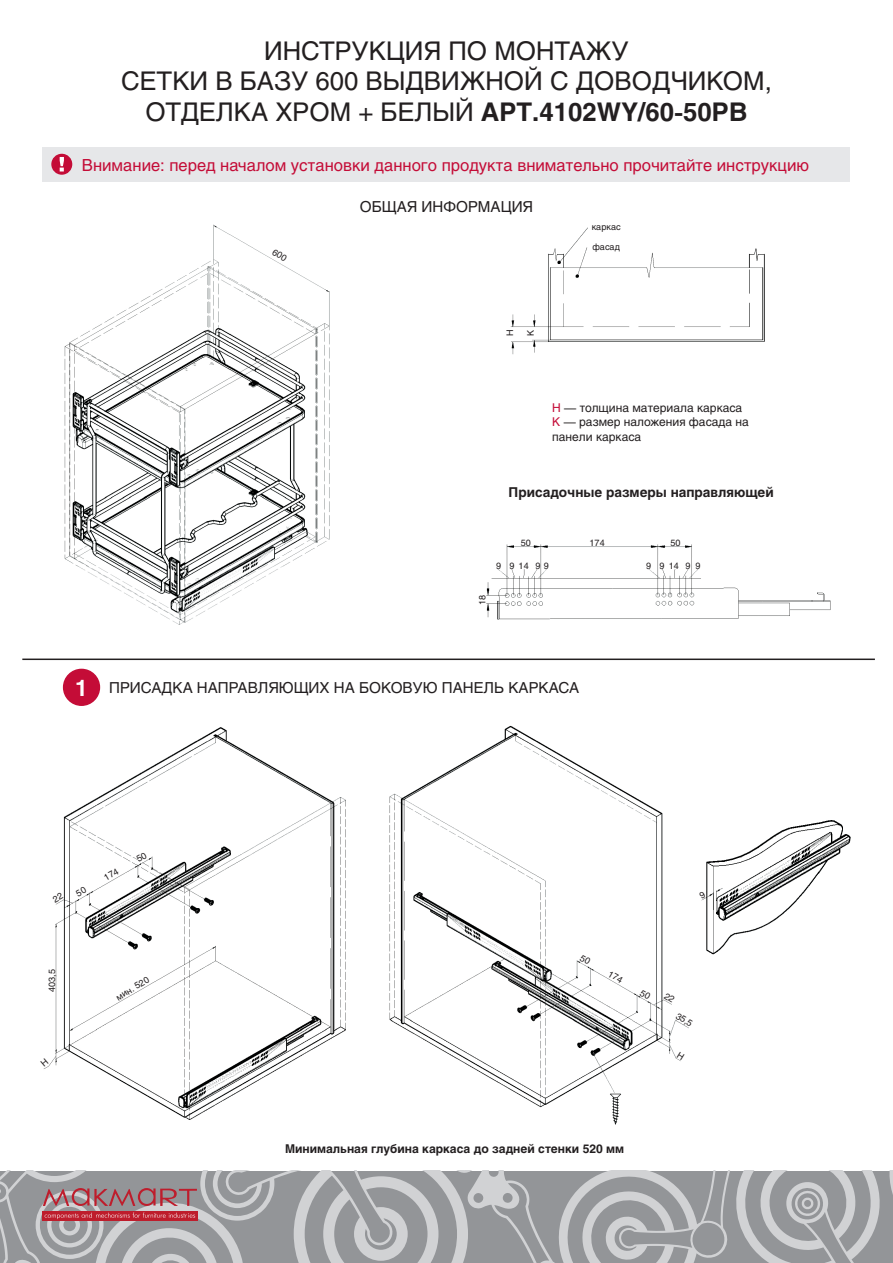
<style>
.page{position:relative;width:893px;height:1263px;background:#fff}
.page>*{position:absolute;margin:0;border:0;box-sizing:border-box;transform-origin:0 0}
.t1{font:25.5px "Helios";color:#231f20}
.t2{font:700 25.5px "Helios";color:#231f20}
.t3{font:16.5px "Helios";color:#c40c37}
.t4{font:15px "Helios";color:#231f20}
.t5{font:700 13.5px "Helios";color:#231f20}
.t6{font:12px/14.4px "Helios";color:#231f20}
.t7{font:700 12px "Helios";color:#231f20}
.t8{font:9px/19.5px "Helios";color:#231f20}
.s1{font-weight:400}
.s2{color:#c40c37}
.s3{font-weight:700;font-size:22.5px;color:#fff}
</style>
<div class="page">
<svg style="left:888px;top:1171px;width:5px;height:92px"></svg>
<svg style="left:0;top:1171px;width:881px;height:92px;background:#a6a3a6"></svg>
<img style="left:64px;top:224px;width:266px;height:400px">
<div style="left:43px;top:148px;width:807px;height:34px;background:#e6e7e9"></div>
<div style="left:52px;top:154px;width:20px;height:20px;background:#c40c37;border-radius:50%"></div>
<div style="left:51px;top:154px;width:21px;height:21px;border:2px solid #c40c37;border-radius:50%"></div>
<svg style="left:60px;top:157px;width:4px;height:14px"></svg>
<img style="left:487px;top:544px;width:343px;height:76px">
<div style="left:64px;top:669px;width:35px;height:36px;background:#c40c37;border-radius:50%"></div>
<div style="left:63px;top:669px;width:37px;height:37px;border:2px solid #c40c37;border-radius:50%"></div>
<hr style="left:22px;top:658px;width:853px;height:2px;background:#231f20">
<img style="left:43px;top:727px;width:303px;height:393px">
<img style="left:510px;top:227px;width:255px;height:127px">
<img style="left:389px;top:725px;width:299px;height:399px">
<img style="left:701px;top:820px;width:150px;height:135px">
<svg style="left:272px;top:248px;width:15px;height:14px"></svg>
<svg style="left:52px;top:892px;width:11px;height:11px"></svg>
<svg style="left:75px;top:886px;width:12px;height:11px"></svg>
<svg style="left:104px;top:868px;width:15px;height:12px"></svg>
<svg style="left:136px;top:852px;width:11px;height:10px"></svg>
<svg style="left:43px;top:1058px;width:6px;height:9px"></svg>
<svg style="left:664px;top:992px;width:11px;height:11px"></svg>
<svg style="left:579px;top:954px;width:12px;height:11px"></svg>
<svg style="left:608px;top:971px;width:15px;height:12px"></svg>
<svg style="left:639px;top:989px;width:12px;height:11px"></svg>
<svg style="left:677px;top:1051px;width:7px;height:9px"></svg>
<svg style="left:701px;top:891px;width:5px;height:8px"></svg>
<h1 class="t1" style="left:264px;top:36px;width:366px">ИНСТРУКЦИЯ ПО МОНТАЖУ</h1>
<h1 class="t1" style="left:121px;top:66px;width:53px">Сетки</h1>
<h1 class="t1" style="left:215px;top:66px;width:247px">в базу 600 выдвижно</h1>
<h1 class="t1" style="left:524px;top:66px;width:183px">й с доводчиком</h1>
<h1 class="t1" style="left:765px;top:66px;width:9px">,</h1>
<h1 class="t1" style="left:146px;top:97px;width:167px">отделка хром</h1>
<h1 class="t2" style="left:358px;top:97px;width:390px"><span class="s1">+ белый</span> арт.4102WY/60-50PB</h1>
<p class="t3" style="left:82px;top:155px;width:729px">Внимание: перед началом установки данного продукта внимательно прочитайте инструкцию</p>
<p class="t4" style="left:360px;top:198px;width:175px">ОБЩАЯ ИНФОРМАЦИЯ</p>
<p class="t8" style="left:592px;top:217px;width:30px">каркас фасад</p>
<p class="t8" style="left:500px;top:336px;width:8px;rotate:-90deg">Н</p>
<p class="t8" style="left:521px;top:336px;width:8px;rotate:-90deg">К</p>
<p class="t6" style="left:552px;top:400px;width:198px"><span class="s2">H</span> — толщина материала каркаса<br><span class="s2">K</span> — размер наложения фасада на панели каркаса</p>
<p class="t5" style="left:509px;top:485px;width:267px">Присадочные размеры направляющей</p>
<p class="t8" style="left:521px;top:533px;width:12px">50</p>
<p class="t8" style="left:590px;top:533px;width:17px">174</p>
<p class="t8" style="left:670px;top:533px;width:12px">50</p>
<p class="t8" style="left:472px;top:605px;width:12px;rotate:-90deg">18</p>
<p class="t8" style="left:496px;top:556px;width:54px">9 914 99</p>
<p class="t8" style="left:646px;top:556px;width:56px">9 914 99</p>
<p class="t4" style="left:75px;top:679px;width:46px"><span class="s3">1</span> приса</p>
<p class="t4" style="left:162px;top:679px;width:47px">дка напра</p>
<p class="t4" style="left:248px;top:679px;width:134px">вля ющих на боко</p>
<p class="t4" style="left:403px;top:679px;width:51px">вую пан</p>
<p class="t4" style="left:474px;top:679px;width:46px">ель каркаса</p>
<p class="t8" style="left:42px;top:992px;width:24px;rotate:-90deg">403,5</p>
<p class="t8" style="left:112px;top:989px;width:38px;rotate:-31deg">мин. 520</p>
<p class="t7" style="left:285px;top:1142px;width:341px">Минимальная глубина каркаса до задней стенки 520 мм</p>
<p class="t8" style="left:682px;top:1007px;width:19px;rotate:32deg">35,5</p>
</div>
